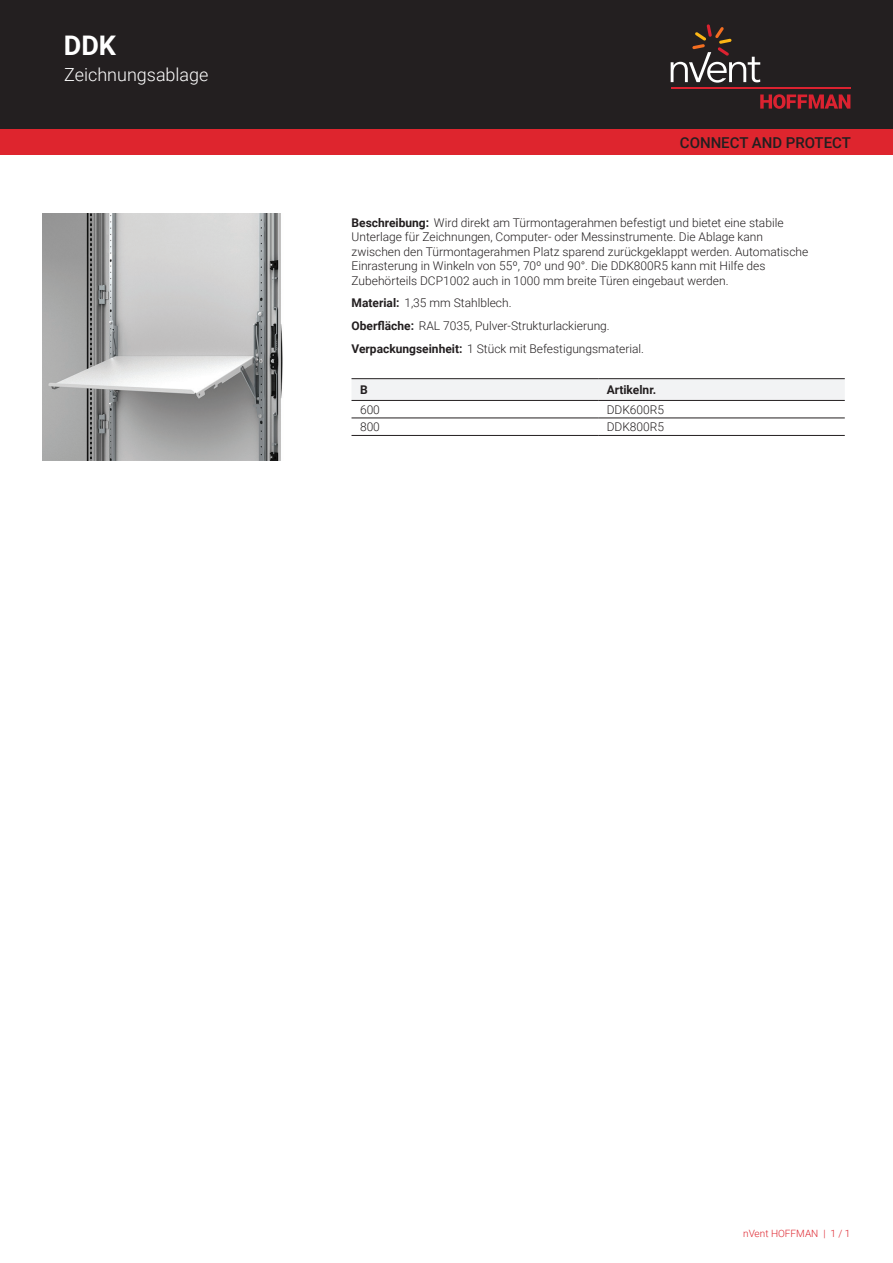
<style>
.page{position:relative;width:893px;height:1263px;background:#fff}
.page>*{position:absolute;margin:0;border:0;box-sizing:border-box;transform-origin:0 0}
.t1{font:700 27px "Roboto";color:#fff}
.t2{font:300 18px "Roboto";color:#fff}
.t3{font:500 15px "Roboto";color:#231f20}
.t4{font:300 12px/14.4px "Roboto";color:#231f20}
.t5{font:700 12px "Roboto";color:#231f20}
.t6{font:300 10.05px "Roboto";color:#de252e}
.s1{font-weight:700}
</style>
<div class="page">
<div style="left:0;top:0;width:893px;height:129px;background:#231f20"></div>
<svg style="left:760px;top:94px;width:90px;height:15px"></svg>
<hr style="left:671px;top:88px;width:179px;height:1px;background:#db2230">
<svg style="left:671px;top:24px;width:89px;height:59px"></svg>
<div style="left:0;top:129px;width:893px;height:26px;background:#de252e"></div>
<svg style="left:351px;top:379px;width:494px;height:21px"></svg>
<hr style="left:351px;top:378px;width:247px;height:1px;background:#231f20">
<hr style="left:598px;top:378px;width:247px;height:1px;background:#231f20">
<hr style="left:351px;top:418px;width:247px;height:1px;background:#231f20">
<hr style="left:598px;top:418px;width:247px;height:1px;background:#231f20">
<hr style="left:351px;top:435px;width:247px;height:1px;background:#231f20">
<hr style="left:598px;top:435px;width:247px;height:1px;background:#231f20">
<hr style="left:351px;top:400px;width:247px;height:1px;background:#231f20">
<hr style="left:598px;top:400px;width:247px;height:1px;background:#231f20">
<img style="left:43px;top:213px;width:240px;height:247px">
<h1 class="t1" style="left:64px;top:27px;width:54px">DDK</h1>
<h2 class="t2" style="left:64px;top:62px;width:146px">Zeichnungsablage</h2>
<p class="t3" style="left:680px;top:132px;width:173px">CONNECT AND PROTECT</p>
<p class="t4" style="left:351px;top:215px;width:458px"><span class="s1">Beschreibung:</span> Wird direkt am Türmontagerahmen befestigt und bietet eine stabile Unterlage für Zeichnungen, Computer- oder Messinstrumente. Die Ablage kann zwischen den Türmontagerahmen Platz sparend zurückgeklappt werden. Automatische Einrasterung in Winkeln von 55º, 70º und 90°. Die DDK800R5 kann mit Hilfe des Zubehörteils DCP1002 auch in 1000 mm breite Türen eingebaut werden.</p>
<p class="t4" style="left:351px;top:291px;width:294px;line-height:23px"><span class="s1">Material:</span> 1,35 mm Stahlblech.<br><span class="s1">Oberfläche:</span> RAL 7035, Pulver-Strukturlackierung.<br><span class="s1">Verpackungseinheit:</span> 1 Stück mit Befestigungsmaterial.</p>
<p class="t5" style="left:360px;top:381px;width:9px">B</p>
<p class="t5" style="left:607px;top:381px;width:51px">Artikelnr.</p>
<p class="t4" style="left:360px;top:402px;width:21px">600</p>
<p class="t4" style="left:607px;top:402px;width:59px">DDK600R5</p>
<p class="t4" style="left:360px;top:419px;width:21px">800</p>
<p class="t4" style="left:607px;top:419px;width:59px">DDK800R5</p>
<p class="t6" style="left:743px;top:1226px;width:109px">nVent HOFFMAN | 1 / 1</p>
</div>
